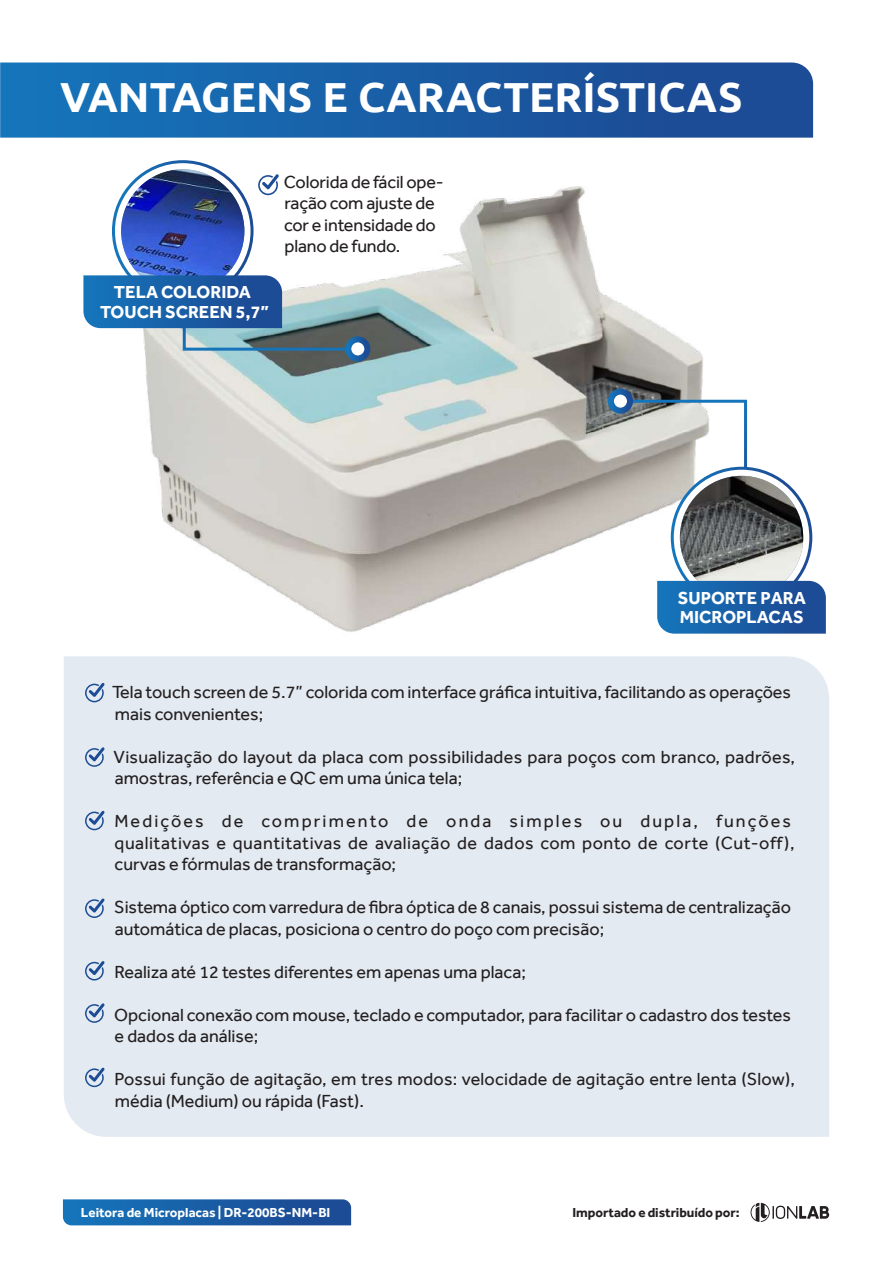
<style>
.page{position:relative;width:893px;height:1263px;background:#fff}
.page>*{position:absolute;margin:0;border:0;box-sizing:border-box;transform-origin:0 0}
.t1{font:700 42px "Ubuntu";color:#fff}
.t2{font:18px/21.6px "Effra";color:#231f20}
.t3{font:18px/21.6px "Effra";letter-spacing:.03em;color:#231f20}
.t4{font:700 18px/19.5px "Effra";color:#fff;text-align:center}
.t5{font:700 13.5px "Effra";color:#fff}
.t6{font:700 13.5px "Effra";letter-spacing:-.005em;color:#231f20}
</style>
<div class="page">
<img style="left:112px;top:135px;width:702px;height:497px">
<svg style="left:63px;top:1199px;width:288px;height:26px;background:#1d60a7"></svg>
<svg style="left:0;top:63px;width:813px;height:75px;background:#1a5ea6"></svg>
<div style="left:64px;top:656px;width:765px;height:481px;background:#e3eaf1"></div>
<svg style="left:85px;top:683px;width:20px;height:19px"></svg>
<svg style="left:85px;top:747px;width:20px;height:20px"></svg>
<svg style="left:85px;top:811px;width:20px;height:19px"></svg>
<svg style="left:85px;top:898px;width:20px;height:20px"></svg>
<svg style="left:85px;top:961px;width:20px;height:19px"></svg>
<svg style="left:85px;top:1003px;width:20px;height:20px"></svg>
<svg style="left:85px;top:1067px;width:20px;height:20px"></svg>
<svg style="left:258px;top:174px;width:21px;height:21px"></svg>
<svg style="left:348px;top:339px;width:19px;height:19px"></svg>
<div style="left:345px;top:336px;width:25px;height:25px;border:6px solid #fff;border-radius:50%"></div>
<svg style="left:113px;top:162px;width:139px;height:138px"></svg>
<img style="left:121px;top:169px;width:123px;height:124px;border-radius:62px">
<svg style="left:83px;top:275px;width:278px;height:77px;background:#628eb3"></svg>
<svg style="left:613px;top:398px;width:135px;height:105px"></svg>
<div style="left:611px;top:392px;width:19px;height:19px;background:#fff;border-radius:50%"></div>
<div style="left:608px;top:389px;width:25px;height:25px;border:6px solid #fff;border-radius:50%"></div>
<svg style="left:672px;top:468px;width:139px;height:139px"></svg>
<img style="left:680px;top:476px;width:123px;height:123px;border-radius:62px">
<svg style="left:657px;top:581px;width:169px;height:53px;background:#1e61a7"></svg>
<svg style="left:750px;top:1203px;width:79px;height:19px"></svg>
<h1 class="t1" style="left:60px;top:72px;width:684px">VANTAGENS E CARACTERÍSTICAS</h1>
<p class="t4" style="left:100px;top:282px;width:171px">TELA COLORIDA<br>TOUCH SCREEN 5,7”</p>
<p class="t2" style="left:284px;top:171px;width:161px">Colorida de fácil ope&shy;ração com ajuste de cor e intensidade do plano de fundo.</p>
<p class="t4" style="left:678px;top:587px;width:130px;text-align:left">SUPORTE PARA<br>MICROPLACAS</p>
<p class="t2" style="left:112px;top:681px;width:680px">Tela touch screen de 5.7” colorida com interface gráfica intuitiva, facilitando as operações mais convenientes;</p>
<p class="t2" style="left:114px;top:746px;width:683px">Visualização do layout da placa com possibilidades para poços com branco, padrões, amostras, referência e QC em uma única tela;</p>
<p class="t3" style="left:115px;top:810px;width:682px">Medições de comprimento de onda simples ou dupla, funções qualitativas e quantitativas de avaliação de dados com ponto de corte (Cut-off), curvas e fórmulas de transformação;</p>
<p class="t2" style="left:114px;top:896px;width:678px">Sistema óptico com varredura de fibra óptica de 8 canais, possui sistema de centralização automática de placas, posiciona o centro do poço com precisão;</p>
<p class="t2" style="left:115px;top:961px;width:413px">Realiza até 12 testes diferentes em apenas uma placa;</p>
<p class="t2" style="left:114px;top:1004px;width:678px">Opcional conexão com mouse, teclado e computador, para facilitar o cadastro dos testes e dados da análise;</p>
<p class="t2" style="left:115px;top:1068px;width:682px">Possui função de agitação, em tres modos: velocidade de agitação entre lenta (Slow), média (Medium) ou rápida (Fast).</p>
<p class="t5" style="left:81px;top:1204px;width:251px">Leitora de Microplacas | DR-200BS-NM-BI</p>
<p class="t6" style="left:572px;top:1204px;width:169px">Importado e distribuído por:</p>
</div>
